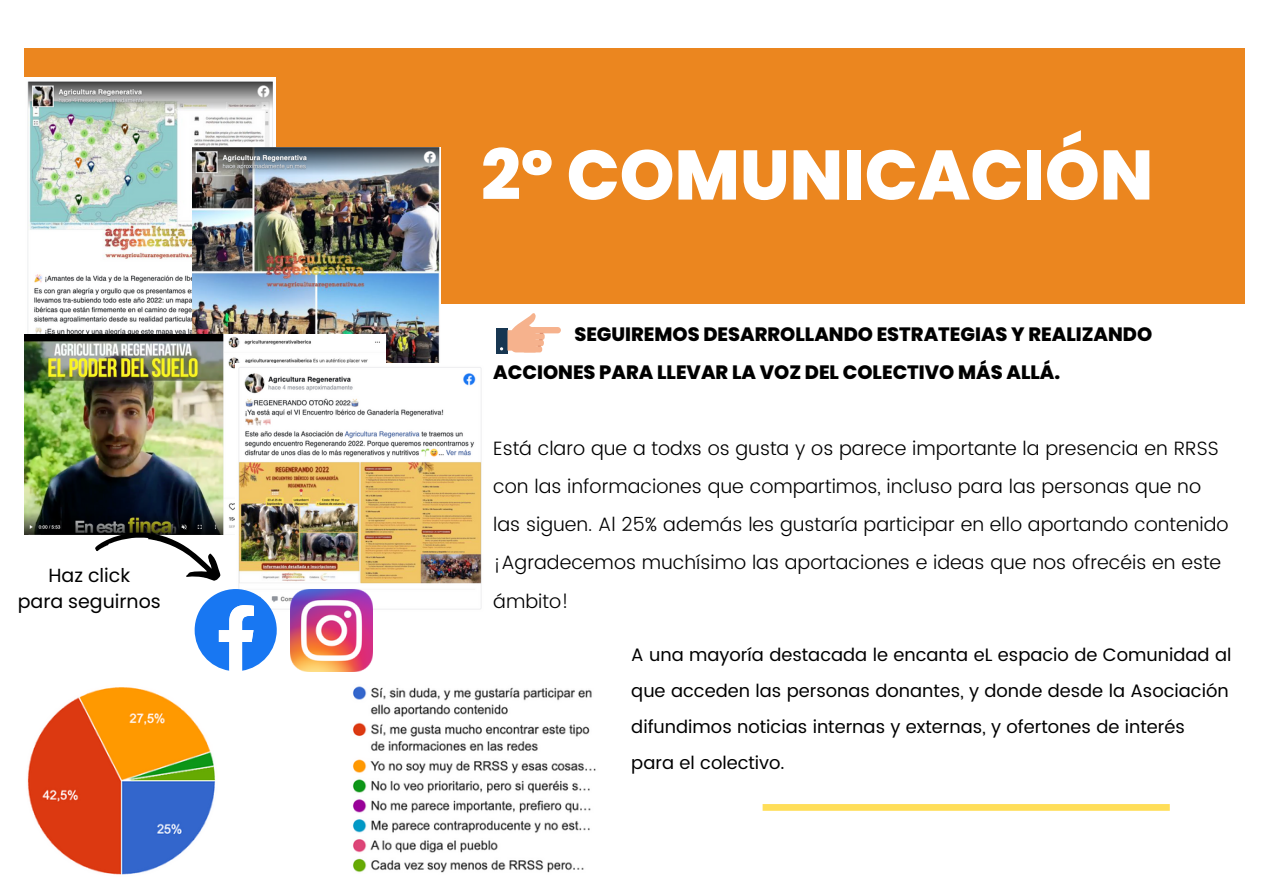
<style>
.page{position:relative;width:1263px;height:894px;background:#fff}
.page>*{position:absolute;margin:0;border:0;box-sizing:border-box;transform-origin:0 0}
.t1{font:800 69.9px "Poppins";color:#fff}
.t2{font:300 19.35px/38.2px "Poppins";color:#000}
.t3{font:800 19.35px/38.2px "Poppins";color:#000}
.t4{font:18.9px "Poppins";color:#000}
.t5{font:18px/36px "Poppins";color:#000}
</style>
<div class="page">
<div style="left:24px;top:48px;width:1221px;height:256px;background:#eb861f"></div>
<div style="left:763px;top:803px;width:407px;height:7px;background:#ffde59"></div>
<img style="left:27px;top:656px;width:569px;height:219px">
<div style="left:533px;top:327px;width:28px;height:6px;background:#f6b28d;border-radius:3px"></div>
<div style="left:496px;top:328px;width:11px;height:25px;background:#173651"></div>
<svg style="left:500px;top:313px;width:45px;height:39px"></svg>
<img style="left:24px;top:77px;width:251px;height:258px">
<img style="left:192px;top:147px;width:249px;height:216px">
<img style="left:24px;top:335px;width:361px;height:199px">
<img style="left:236px;top:363px;width:246px;height:249px">
<img style="left:291px;top:589px;width:82px;height:82px">
<svg style="left:94px;top:516px;width:183px;height:155px"></svg>
<p class="t4" style="left:48px;top:562px;width:83px">Haz click</p>
<p class="t4" style="left:18px;top:587px;width:145px">para seguirnos</p>
<p class="t1" style="left:481px;top:126px;width:674px">2º COMUNICACIÓN</p>
<p class="t3" style="left:493px;top:315px;width:660px;text-indent:81px">SEGUIREMOS DESARROLLANDO ESTRATEGIAS Y REALIZANDO<br>ACCIONES PARA LLEVAR LA VOZ DEL COLECTIVO MÁS ALLÁ.</p>
<p class="t2" style="left:493px;top:428px;width:737px">Está claro que a todxs os gusta y os parece importante la presencia en RRSS con las informaciones que compartimos, incluso para las personas que no las siguen. Al 25% además les gustaría participar en ello aportando contenido</p>
<p class="t2" style="left:493px;top:543px;width:729px">¡Agradecemos muchísimo las aportaciones e ideas que nos ofrecéis en este ámbito!</p>
<p class="t5" style="left:631px;top:636px;width:602px">A una mayoría destacada le encanta eL espacio de Comunidad al que acceden las personas donantes, y donde desde la Asociación difundimos noticias internas y externas, y ofertones de interés para el colectivo.</p>
</div>
